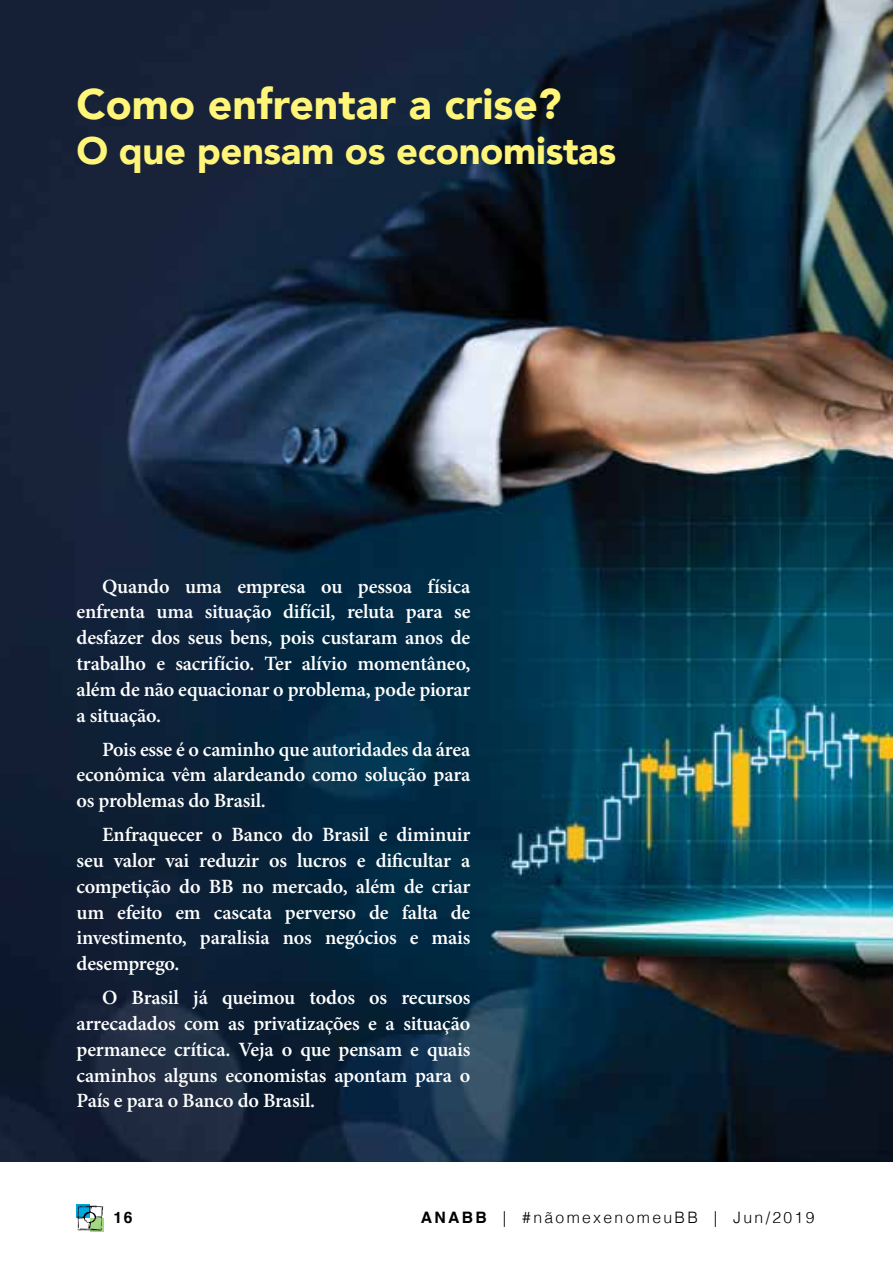
<style>
.page{position:relative;width:893px;height:1276px;background:#fff}
.page>*{position:absolute;margin:0;border:0;box-sizing:border-box;transform-origin:0 0}
.t1{font:900 42.75px "Avenir";color:#fff579}
.t2{font:900 38.25px "Avenir";letter-spacing:-.01em;color:#fff579}
.t3{font:600 20.25px/25.9px "Minion Pro";letter-spacing:-.01em;color:#fff;text-align:justify}
.t4{font:300 15.75px "Helvetica";letter-spacing:.15em;color:#000}
.t5{font:700 15.75px "Helvetica";color:#000}
.s1{font-weight:700}
</style>
<div class="page">
<img style="left:0;top:0;width:893px;height:1161px">
<svg style="left:90px;top:1218px;width:14px;height:13px"></svg>
<div style="left:77px;top:1204px;width:13px;height:13px;background:#00a8e1"></div>
<svg style="left:77px;top:1205px;width:26px;height:25px"></svg>
<h1 class="t1" style="left:77px;top:68px;width:487px">Como enfrentar a crise?</h1>
<h2 class="t2" style="left:77px;top:118px;width:541px">O que pensam os economistas</h2>
<p class="t3" style="left:77px;top:573px;width:395px;text-indent:26px">Quando uma empresa ou pessoa física enfrenta uma situação difícil, reluta para se desfazer dos seus bens, pois custaram anos de trabalho e sacrifício. Ter alívio momentâneo, além de não equacionar o problema, pode piorar a situação.</p>
<p class="t3" style="left:77px;top:736px;width:395px;text-indent:26px">Pois esse é o caminho que autoridades da área econômica vêm alardeando como solução para os problemas do Brasil.</p>
<p class="t3" style="left:77px;top:821px;width:395px;text-indent:26px">Enfraquecer o Banco do Brasil e diminuir seu valor vai reduzir os lucros e dificultar a competição do BB no mercado, além de criar um efeito em cascata perverso de falta de investimento, paralisia nos negócios e mais desemprego.</p>
<p class="t3" style="left:77px;top:984px;width:395px;text-indent:26px">O Brasil já queimou todos os recursos arrecadados com as privatizações e a situação permanece crítica. Veja o que pensam e quais caminhos alguns economistas apontam para o País e para o Banco do Brasil.</p>
<p class="t5" style="left:114px;top:1205px;width:21px">16</p>
<p class="t4" style="left:421px;top:1204px;width:395px"><span class="s1">ANABB</span> | #nãomexenomeuBB | Jun/2019</p>
</div>
